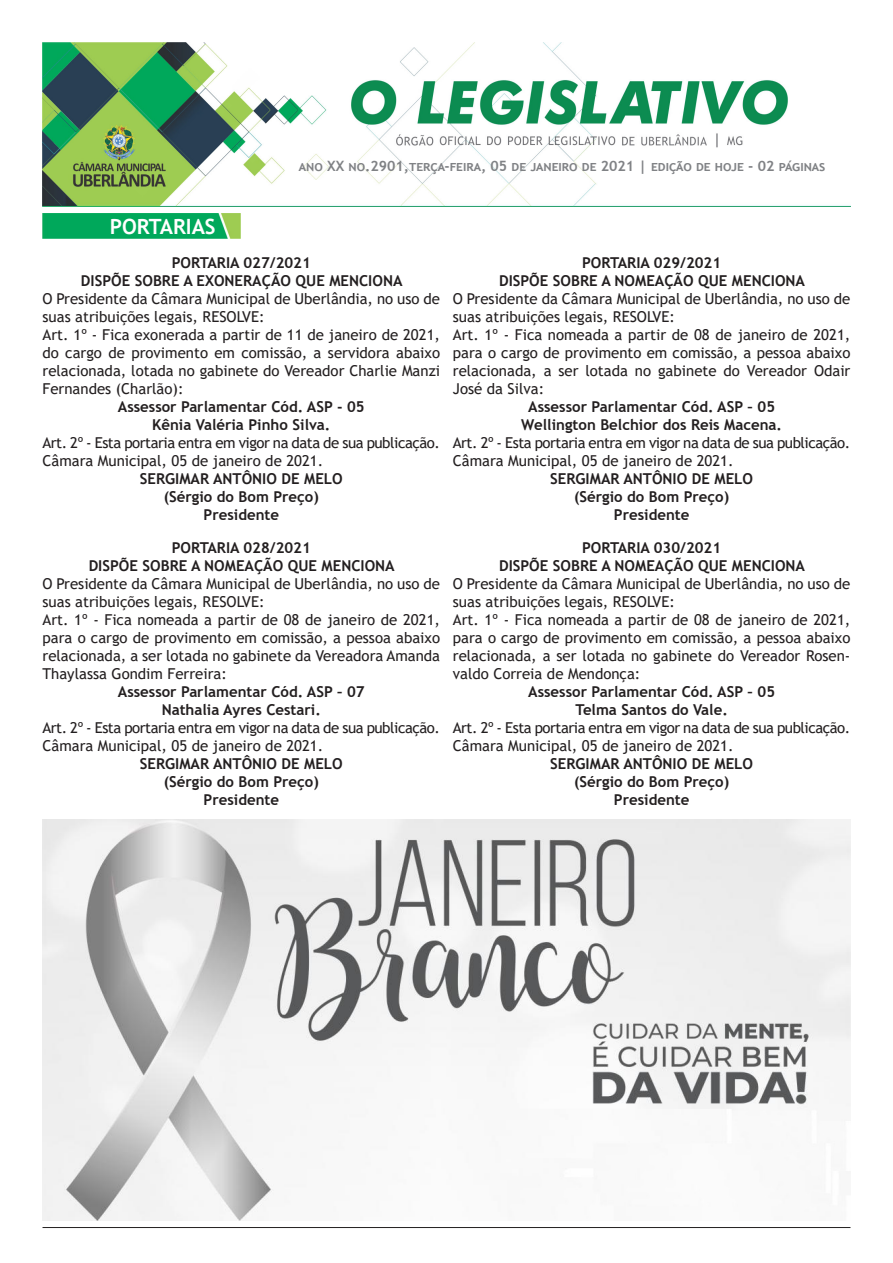
<style>
.page{position:relative;width:893px;height:1263px;background:#fff}
.page>*{position:absolute;margin:0;border:0;box-sizing:border-box;transform-origin:0 0}
.t1{font:700 21px "Trebuchet MS";color:#fff}
.t2{font:15px/18px "Trebuchet MS";color:#231f20}
.t3{font:700 15px "Trebuchet MS";color:#231f20}
.t4{font:15px "Trebuchet MS";letter-spacing:-.03em;color:#231f20}
.t5{font:700 14.25px "Trebuchet MS";color:#808285}
</style>
<div class="page">
<img style="left:43px;top:43px;width:807px;height:163px">
<hr style="left:43px;top:1227px;width:807px;height:1px;background:#231f20">
<img style="left:43px;top:214px;width:197px;height:24px">
<img style="left:43px;top:820px;width:807px;height:400px">
<p class="t5" style="left:299px;top:157px;width:528px">ano XX no.2901,terça-feira, 05 de janeiro de 2021 | edição de hoje - 02 páginas</p>
<p class="t1" style="left:110px;top:213px;width:107px">PORTARIAS</p>
<p class="t3" style="left:172px;top:254px;width:141px">PORTARIA 027/2021</p>
<p class="t3" style="left:81px;top:272px;width:323px">DISPÕE SOBRE A EXONERAÇÃO QUE MENCIONA</p>
<p class="t2" style="left:43px;top:290px;width:399px">O Presidente da Câmara Municipal de Uberlândia, no uso de suas atribuições legais, RESOLVE:</p>
<p class="t2" style="left:43px;top:326px;width:399px;text-align:justify">Art. 1º - Fica exonerada a partir de 11 de janeiro de 2021, do cargo de provimento em comissão, a servidora abaixo relacionada, lotada no gabinete do Vereador Charlie Manzi Fernandes (Charlão):</p>
<p class="t3" style="left:118px;top:398px;width:248px">Assessor Parlamentar Cód. ASP - 05</p>
<p class="t3" style="left:152px;top:416px;width:180px">Kênia Valéria Pinho Silva.</p>
<p class="t4" style="left:43px;top:434px;width:399px">Art. 2º - Esta portaria entra em vigor na data de sua publicação.</p>
<p class="t2" style="left:43px;top:452px;width:282px">Câmara Municipal, 05 de janeiro de 2021.</p>
<p class="t3" style="left:140px;top:470px;width:204px">SERGIMAR ANTÔNIO DE MELO</p>
<p class="t3" style="left:164px;top:488px;width:157px">(Sérgio do Bom Preço)</p>
<p class="t3" style="left:204px;top:506px;width:77px">Presidente</p>
<p class="t3" style="left:172px;top:539px;width:141px">PORTARIA 028/2021</p>
<p class="t3" style="left:89px;top:557px;width:308px">DISPÕE SOBRE A NOMEAÇÃO QUE MENCIONA</p>
<p class="t2" style="left:43px;top:575px;width:399px">O Presidente da Câmara Municipal de Uberlândia, no uso de suas atribuições legais, RESOLVE:</p>
<p class="t2" style="left:43px;top:611px;width:399px;text-align:justify">Art. 1º - Fica nomeada a partir de 08 de janeiro de 2021, para o cargo de provimento em comissão, a pessoa abaixo relacionada, a ser lotada no gabinete da Vereadora Amanda Thaylassa Gondim Ferreira:</p>
<p class="t3" style="left:118px;top:683px;width:248px">Assessor Parlamentar Cód. ASP – 07</p>
<p class="t3" style="left:162px;top:701px;width:161px">Nathalia Ayres Cestari.</p>
<p class="t4" style="left:43px;top:718px;width:399px">Art. 2º - Esta portaria entra em vigor na data de sua publicação.</p>
<p class="t2" style="left:43px;top:737px;width:282px">Câmara Municipal, 05 de janeiro de 2021.</p>
<p class="t3" style="left:140px;top:755px;width:204px">SERGIMAR ANTÔNIO DE MELO</p>
<p class="t3" style="left:164px;top:773px;width:157px">(Sérgio do Bom Preço)</p>
<p class="t3" style="left:204px;top:791px;width:77px">Presidente</p>
<p class="t3" style="left:582px;top:254px;width:141px">PORTARIA 029/2021</p>
<p class="t3" style="left:499px;top:272px;width:308px">DISPÕE SOBRE A NOMEAÇÃO QUE MENCIONA</p>
<p class="t2" style="left:453px;top:290px;width:399px">O Presidente da Câmara Municipal de Uberlândia, no uso de suas atribuições legais, RESOLVE:</p>
<p class="t2" style="left:453px;top:326px;width:399px;text-align:justify">Art. 1º - Fica nomeada a partir de 08 de janeiro de 2021, para o cargo de provimento em comissão, a pessoa abaixo relacionada, a ser lotada no gabinete do Vereador Odair José da Silva:</p>
<p class="t3" style="left:528px;top:398px;width:248px">Assessor Parlamentar Cód. ASP – 05</p>
<p class="t3" style="left:521px;top:416px;width:262px">Wellington Belchior dos Reis Macena.</p>
<p class="t4" style="left:453px;top:434px;width:399px">Art. 2º - Esta portaria entra em vigor na data de sua publicação.</p>
<p class="t2" style="left:453px;top:452px;width:282px">Câmara Municipal, 05 de janeiro de 2021.</p>
<p class="t3" style="left:550px;top:470px;width:204px">SERGIMAR ANTÔNIO DE MELO</p>
<p class="t3" style="left:574px;top:488px;width:157px">(Sérgio do Bom Preço)</p>
<p class="t3" style="left:614px;top:506px;width:77px">Presidente</p>
<p class="t3" style="left:582px;top:539px;width:141px">PORTARIA 030/2021</p>
<p class="t3" style="left:499px;top:557px;width:308px">DISPÕE SOBRE A NOMEAÇÃO QUE MENCIONA</p>
<p class="t2" style="left:453px;top:575px;width:399px">O Presidente da Câmara Municipal de Uberlândia, no uso de suas atribuições legais, RESOLVE:</p>
<p class="t2" style="left:453px;top:611px;width:399px;text-align:justify">Art. 1º - Fica nomeada a partir de 08 de janeiro de 2021, para o cargo de provimento em comissão, a pessoa abaixo relacionada, a ser lotada no gabinete do Vereador Rosen&shy;valdo Correia de Mendonça:</p>
<p class="t3" style="left:528px;top:683px;width:248px">Assessor Parlamentar Cód. ASP – 05</p>
<p class="t3" style="left:575px;top:701px;width:154px">Telma Santos do Vale.</p>
<p class="t4" style="left:453px;top:718px;width:399px">Art. 2º - Esta portaria entra em vigor na data de sua publicação.</p>
<p class="t2" style="left:453px;top:737px;width:282px">Câmara Municipal, 05 de janeiro de 2021.</p>
<p class="t3" style="left:550px;top:755px;width:204px">SERGIMAR ANTÔNIO DE MELO</p>
<p class="t3" style="left:574px;top:773px;width:157px">(Sérgio do Bom Preço)</p>
<p class="t3" style="left:614px;top:791px;width:77px">Presidente</p>
</div>
